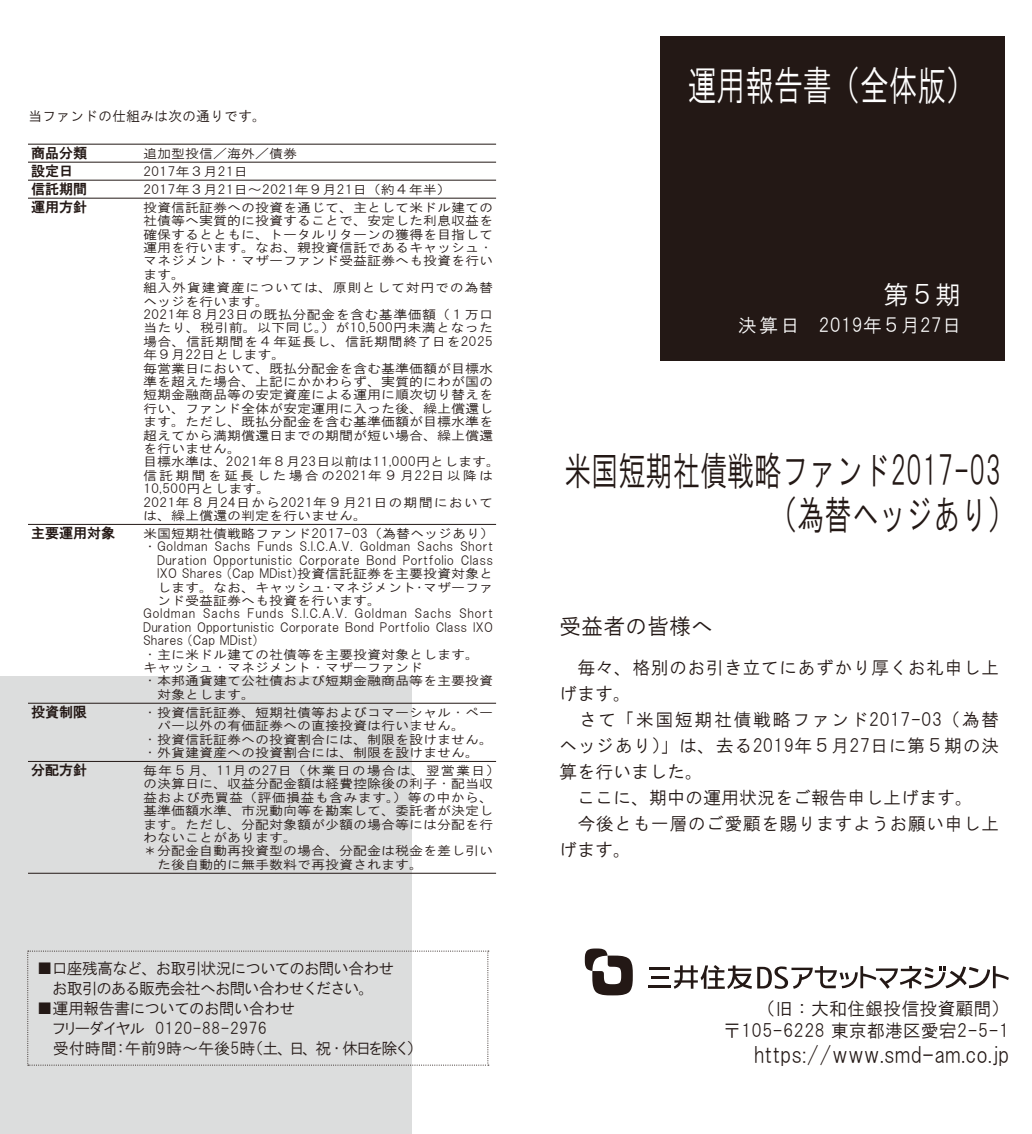
<style>
.page{position:relative;width:1032px;height:1134px;background:#fff}
.page>*{position:absolute;margin:0;border:0;box-sizing:border-box;transform-origin:0 0}
.t1{font:41px "HGS Gothic M";color:#fff;scale:.7 1}
.t2{font:40px/44px "HGS Gothic M";color:#231815;scale:.68 1}
.t3{font:26px "HGS Gothic M";color:#fff}
.t4{font:22px "HGS Gothic M";color:#231815}
.t5{font:19px "HGS Gothic M";color:#fff}
.t6{font:18px/26px "HGS Gothic M";letter-spacing:.02em;color:#231815}
.t7{font:18px/22px "HGS Gothic M";color:#231815;text-align:right}
.t8{font:16px/20px "HGS Gothic M";letter-spacing:-.04em;color:#231815}
.t9{font:16px/20px "HGS Gothic M";letter-spacing:-.06em;color:#231815}
.t10{font:14px "HGS Gothic E";color:#231815}
.t11{font:14px "HGS Gothic M";color:#231815}
.t12{font:12.6px/13.4px "HGS Gothic M";color:#231815;scale:1.11 1}
.t13{font:12.6px "HGS Gothic M";letter-spacing:.02em;color:#231815;scale:1.11 1}
.t14{font:12.6px "HGS Gothic M";letter-spacing:.04em;color:#231815;scale:1.11 1}
.t15{font:12.6px "HGS Gothic M";letter-spacing:.075em;color:#231815;scale:1.11 1}
.t16{font:12.6px "HGS Gothic M";letter-spacing:.025em;color:#231815;scale:1.11 1}
</style>
<div class="page">
<div style="left:660px;top:36px;width:344px;height:324px;background:#231815"></div>
<div style="left:0;top:676px;width:412px;height:458px;background:#dcdddd"></div>
<hr style="left:28px;top:180px;width:468px;height:1px;background:#231815">
<hr style="left:28px;top:198px;width:468px;height:1px;background:#231815">
<hr style="left:28px;top:524px;width:468px;height:1px;background:#231815">
<hr style="left:28px;top:703px;width:468px;height:1px;background:#231815">
<hr style="left:28px;top:761px;width:468px;height:1px;background:#231815">
<hr style="left:28px;top:873px;width:468px;height:1px;background:#231815">
<hr style="left:28px;top:144px;width:468px;height:1px;background:#231815">
<hr style="left:28px;top:162px;width:468px;height:1px;background:#231815">
<svg style="left:27px;top:950px;width:462px;height:115px"></svg>
<svg style="left:585px;top:948px;width:48px;height:47px"></svg>
<hr style="left:649px;top:967px;width:21px;height:3px;background:#231815">
<hr style="left:648px;top:985px;width:23px;height:2px;background:#231815">
<svg style="left:651px;top:976px;width:17px;height:2px"></svg>
<svg style="left:674px;top:965px;width:335px;height:24px"></svg>
<p class="t11" style="left:28px;top:109px;width:239px">当ファンドの仕組みは次の通りです。</p>
<p class="t10" style="left:31px;top:146px;width:57px">商品分類</p>
<p class="t12" style="left:143px;top:146px;width:140px">追加型投信／海外／債券</p>
<p class="t10" style="left:31px;top:164px;width:43px">設定日</p>
<p class="t12" style="left:143px;top:164px;width:96px">2017年３月21日</p>
<p class="t10" style="left:31px;top:182px;width:57px">信託期間</p>
<p class="t12" style="left:143px;top:182px;width:279px">2017年３月21日～2021年９月21日（約４年半）</p>
<p class="t10" style="left:31px;top:200px;width:57px">運用方針</p>
<p class="t12" style="left:143px;top:200px;width:323px">投資信託証券への投資を通じて、主として米ドル建ての社債等へ実質的に投資することで、安定した利息収益を確保するとともに、トータルリターンの獲得を目指して運用を行います。なお、親投資信託であるキャッシュ・マネジメント・マザーファンド受益証券へも投資を行います。<br>組入外貨建資産については、原則として対円での為替ヘッジを行います。<br>2021年８月23日の既払分配金を含む基準価額（１万口当たり、税引前。以下同じ。）が10,500円未満となった場合、信託期間を４年延長し、信託期間終了日を2025年９月22日とします。<br>毎営業日において、既払分配金を含む基準価額が目標水準を超えた場合、上記にかかわらず、実質的にわが国の短期金融商品等の安定資産による運用に順次切り替えを行い、ファンド全体が安定運用に入った後、繰上償還します。ただし、既払分配金を含む基準価額が目標水準を超えてから満期償還日までの期間が短い場合、繰上償還を行いません。<br>目標水準は、2021年８月23日以前は11,000円とします。信託期間を延長した場合の2021年９月22日以降は<br>10,500円とします。<br>2021年８月24日から2021年９月21日の期間においては、繰上償還の判定を行いません。</p>
<p class="t10" style="left:31px;top:526px;width:85px">主要運用対象</p>
<p class="t12" style="left:143px;top:527px;width:318px">米国短期社債戦略ファンド2017-03（為替ヘッジあり）</p>
<p class="t13" style="left:143px;top:540px;width:317px">・ Goldman Sachs Funds S.I.C.A.V. Goldman Sachs Short</p>
<p class="t12" style="left:157px;top:553px;width:304px">Duration Opportunistic Corporate Bond Portfolio Class</p>
<p class="t12" style="left:157px;top:567px;width:304px">IXO Shares (Cap MDist)投資信託証券を主要投資対象と</p>
<p class="t12" style="left:157px;top:580px;width:304px">します。なお、キャッシュ・マネジメント・マザーファ</p>
<p class="t12" style="left:157px;top:594px;width:203px">ンド受益証券へも投資を行います。</p>
<p class="t14" style="left:143px;top:607px;width:317px">Goldman Sachs Funds S.I.C.A.V. Goldman Sachs Short</p>
<p class="t12" style="left:143px;top:620px;width:317px">Duration Opportunistic Corporate Bond Portfolio Class IXO</p>
<p class="t12" style="left:143px;top:634px;width:105px">Shares (Cap MDist)</p>
<p class="t12" style="left:143px;top:647px;width:304px">・ 主に米ドル建ての社債等を主要投資対象とします。</p>
<p class="t12" style="left:143px;top:661px;width:254px">キャッシュ・マネジメント・マザーファンド</p>
<p class="t12" style="left:143px;top:674px;width:317px">・ 本邦通貨建て公社債および短期金融商品等を主要投資</p>
<p class="t12" style="left:157px;top:687px;width:90px">対象とします。</p>
<p class="t10" style="left:31px;top:705px;width:57px">投資制限</p>
<p class="t12" style="left:143px;top:705px;width:317px">・ 投資信託証券、短期社債等およびコマーシャル・ペー</p>
<p class="t12" style="left:157px;top:719px;width:279px">パー以外の有価証券への直接投資は行いません。</p>
<p class="t12" style="left:143px;top:732px;width:317px">・ 投資信託証券への投資割合には、制限を設けません。</p>
<p class="t12" style="left:143px;top:746px;width:304px">・ 外貨建資産への投資割合には、制限を設けません。</p>
<p class="t10" style="left:31px;top:763px;width:57px">分配方針</p>
<p class="t15" style="left:143px;top:764px;width:323px">毎年５月、11月の27日（休業日の場合は、翌営業日）</p>
<p class="t12" style="left:143px;top:777px;width:317px">の決算日に、収益分配金額は経費控除後の利子・配当収</p>
<p class="t16" style="left:143px;top:791px;width:317px">益および売買益（評価損益も含みます。）等の中から、</p>
<p class="t12" style="left:143px;top:804px;width:317px">基準価額水準、市況動向等を勘案して、委託者が決定し</p>
<p class="t12" style="left:143px;top:817px;width:317px">ます。ただし、分配対象額が少額の場合等には分配を行</p>
<p class="t12" style="left:143px;top:831px;width:140px">わないことがあります。</p>
<p class="t12" style="left:143px;top:844px;width:317px">＊ 分配金自動再投資型の場合、分配金は税金を差し引い</p>
<p class="t12" style="left:157px;top:857px;width:241px">た後自動的に無手数料で再投資されます。</p>
<h1 class="t1" style="left:688px;top:65px;width:411px">運用報告書（全体版）</h1>
<h3 class="t3" style="left:883px;top:282px;width:79px">第５期</h3>
<h3 class="t5" style="left:738px;top:316px;width:225px">決 算 日　2019年５月27日</h3>
<h2 class="t2" style="left:770px;top:449px;width:361px;text-indent:-206px">米国短期社債戦略ファンド2017-03（為替ヘッジあり）</h2>
<h3 class="t4" style="left:559px;top:615px;width:155px">受益者の皆様へ</h3>
<h3 class="t6" style="left:559px;top:655px;width:442px">　毎々、格別のお引き立てにあずかり厚くお礼申し上げます。<br>　さて「米国短期社債戦略ファンド2017-03（為替ヘッジあり）」は、去る2019年５月27日に第５期の決算を行いました。<br>　ここに、期中の運用状況をご報告申し上げます。<br>　今後とも一層のご愛顧を賜りますようお願い申し上げます。</h3>
<p class="t9" style="left:37px;top:958px;width:359px">■口座残高など、お取引状況についてのお問い合わせ　お取引のある販売会社へお問い合わせください。</p>
<p class="t8" style="left:37px;top:998px;width:388px">■運用報告書についてのお問い合わせ<br>　フリーダイヤル 0120-88-2976<br>　受付時間：午前9時～午後5時（土、日、祝・休日を除く）</p>
<h3 class="t7" style="left:723px;top:998px;width:288px">（旧：大和住銀投信投資顧問）〒105-6228 東京都港区愛宕2-5-1</h3>
<h3 class="t4" style="left:754px;top:1044px;width:257px">https://www.smd-am.co.jp</h3>
</div>
